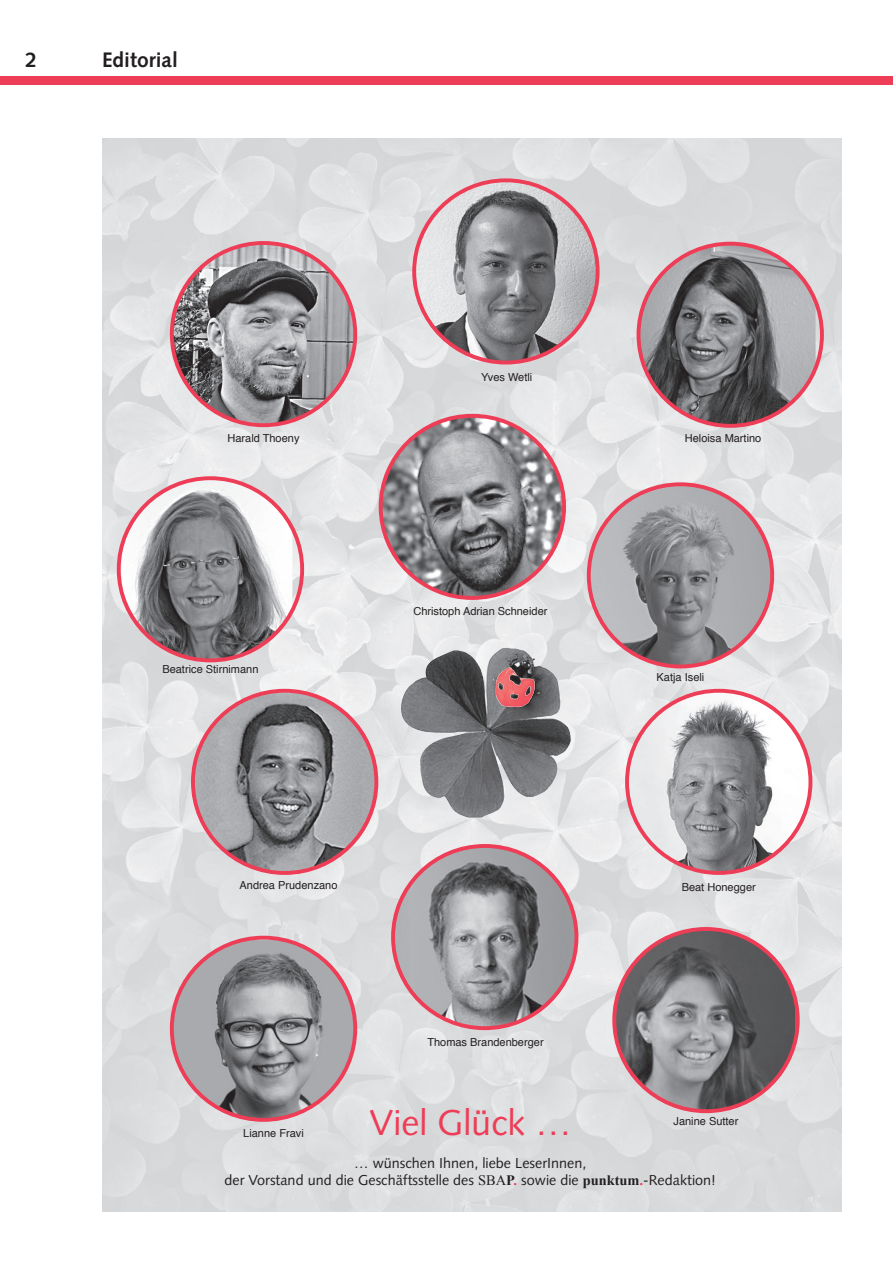
<style>
.page{position:relative;width:893px;height:1263px;background:#fff}
.page>*{position:absolute;margin:0;border:0;box-sizing:border-box;transform-origin:0 0}
.t1{font:36px "Syntax LT Std";color:#ee3d56}
.t2{font:700 21px "Syntax LT Std";color:#231f20}
.t3{font:14.4px/17.2px "Syntax LT Std";color:#231f20;text-align:center}
.t4{font:10.95px "Helvetica";color:#231f20}
.s1{font-family:"Times New Roman"}
.s2{font-family:"Times New Roman";font-weight:700}
.s3{font-family:"Times New Roman";font-weight:700;color:#ee3d56}
</style>
<div class="page">
<div style="left:0;top:77px;width:893px;height:8px;background:#ee3d56"></div>
<img style="left:102px;top:139px;width:740px;height:1073px">
<img style="left:398px;top:648px;width:174px;height:170px">
<img style="left:496px;top:667px;width:39px;height:40px">
<img style="left:381px;top:416px;width:183px;height:182px">
<div style="left:379px;top:414px;width:187px;height:186px;border:4px solid #ee3d56;border-radius:50%"></div>
<img style="left:394px;top:846px;width:182px;height:182px">
<div style="left:391px;top:844px;width:187px;height:186px;border:4px solid #ee3d56;border-radius:50%"></div>
<img style="left:414px;top:180px;width:184px;height:183px">
<div style="left:412px;top:178px;width:188px;height:186px;border:4px solid #ee3d56;border-radius:50%"></div>
<img style="left:121px;top:478px;width:171px;height:182px">
<div style="left:117px;top:476px;width:187px;height:186px;border:4px solid #ee3d56;border-radius:50%"></div>
<img style="left:194px;top:692px;width:182px;height:181px">
<div style="left:191px;top:689px;width:187px;height:186px;border:4px solid #ee3d56;border-radius:50%"></div>
<img style="left:589px;top:484px;width:183px;height:182px">
<div style="left:587px;top:482px;width:187px;height:186px;border:4px solid #ee3d56;border-radius:50%"></div>
<img style="left:627px;top:691px;width:183px;height:182px">
<div style="left:625px;top:689px;width:187px;height:186px;border:4px solid #ee3d56;border-radius:50%"></div>
<img style="left:172px;top:243px;width:183px;height:182px">
<div style="left:170px;top:241px;width:187px;height:186px;border:4px solid #ee3d56;border-radius:50%"></div>
<img style="left:172px;top:940px;width:183px;height:180px">
<div style="left:170px;top:936px;width:187px;height:186px;border:4px solid #ee3d56;border-radius:50%"></div>
<img style="left:638px;top:244px;width:177px;height:182px">
<div style="left:637px;top:242px;width:187px;height:186px;border:4px solid #ee3d56;border-radius:50%"></div>
<img style="left:614px;top:929px;width:182px;height:182px">
<div style="left:612px;top:927px;width:188px;height:186px;border:4px solid #ee3d56;border-radius:50%"></div>
<h2 class="t2" style="left:26px;top:47px;width:13px">2</h2>
<h2 class="t2" style="left:102px;top:47px;width:77px">Editorial</h2>
<p class="t4" style="left:227px;top:430px;width:74px">Harald Thoeny</p>
<p class="t4" style="left:162px;top:660px;width:98px">Beatrice Stirnimann</p>
<p class="t4" style="left:481px;top:368px;width:53px">Yves Wetli</p>
<p class="t4" style="left:413px;top:602px;width:136px">Christoph Adrian Schneider</p>
<p class="t4" style="left:240px;top:876px;width:99px">Andrea Prudenzano</p>
<p class="t4" style="left:427px;top:1034px;width:118px">Thomas Brandenberger</p>
<p class="t4" style="left:685px;top:430px;width:78px">Heloisa Martino</p>
<p class="t4" style="left:657px;top:668px;width:49px">Katja Iseli</p>
<p class="t4" style="left:682px;top:878px;width:76px">Beat Honegger</p>
<h1 class="t1" style="left:369px;top:1102px;width:203px">Viel Glück …</h1>
<p class="t4" style="left:673px;top:1113px;width:66px">Janine Sutter</p>
<h3 class="t3" style="left:225px;top:1154px;width:493px">… wünschen Ihnen, liebe LeserInnen,<br>der Vorstand und die Geschäftsstelle des <span class="s1">SBA</span><span class="s2">P</span><span class="s3">.</span> sowie die <span class="s2">punktum</span><span class="s3">.</span>-Redaktion!</h3>
<p class="t4" style="left:243px;top:1125px;width:62px">Lianne Fravi</p>
</div>
